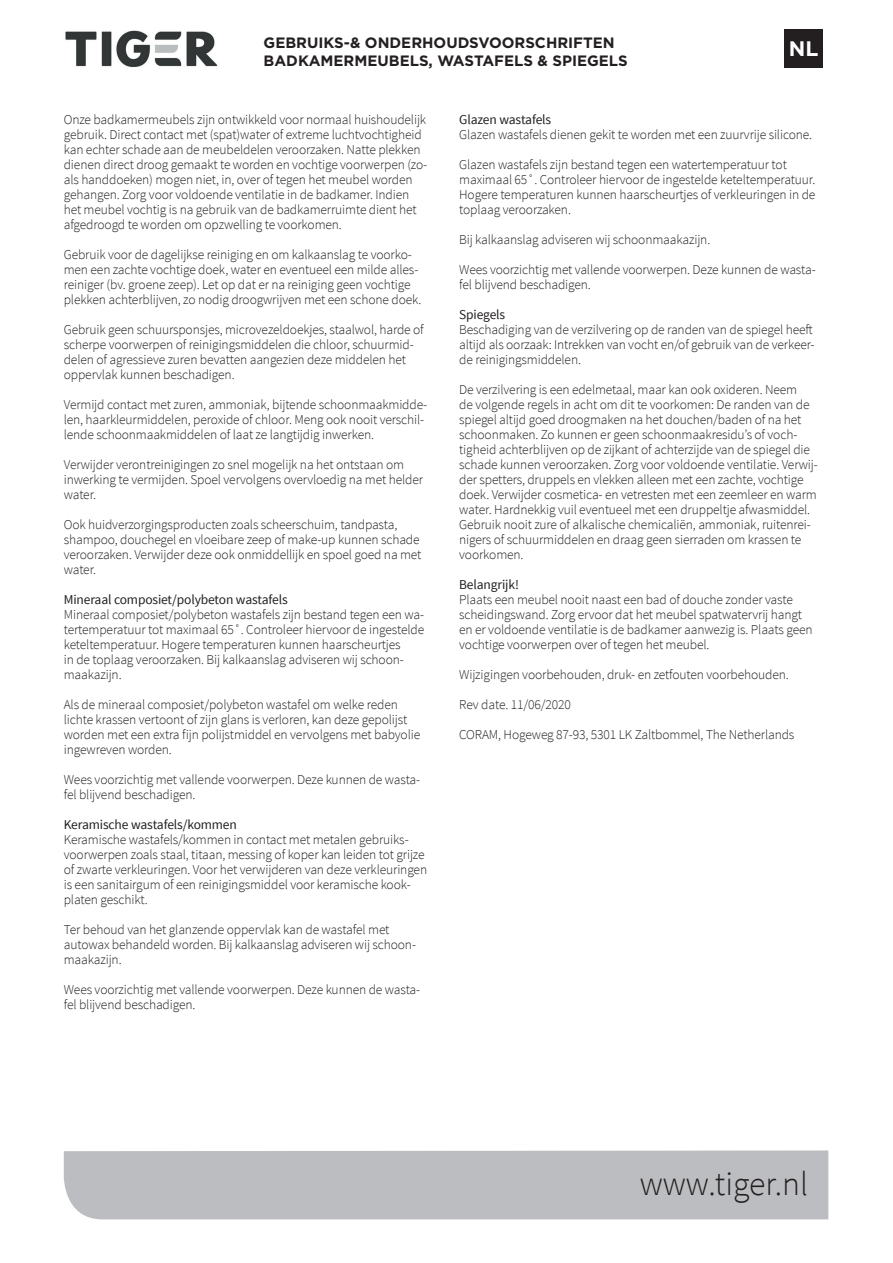
<style>
.page{position:relative;width:893px;height:1263px;background:#fff}
.page>*{position:absolute;margin:0;border:0;box-sizing:border-box;transform-origin:0 0}
.t1{font:300 33.75px "Source Sans Pro";color:#231f20}
.t2{font:700 21px "Gotham";color:#fff}
.t3{font:700 15px/18px "Gotham";color:#231f20}
.t4{font:300 13.5px/15px "Source Sans Pro";letter-spacing:-.01em;color:#231f20}
.t5{font:13.5px "Source Sans Pro";letter-spacing:-.01em;color:#231f20}
</style>
<div class="page">
<div style="left:64px;top:1150px;width:764px;height:69px;background:#bcbdc0"></div>
<div style="left:784px;top:29px;width:39px;height:39px;background:#231f20"></div>
<img style="left:65px;top:30px;width:153px;height:37px">
<p class="t3" style="left:264px;top:34px;width:366px">GEBRUIKS-&amp; ONDERHOUDSVOORSCHRIFTEN<br>BADKAMERMEUBELS, WASTAFELS &amp; SPIEGELS</p>
<h2 class="t2" style="left:789px;top:34px;width:31px">NL</h2>
<p class="t4" style="left:64px;top:112px;width:365px">Onze badkamermeubels zijn ontwikkeld voor normaal huishoudelijk gebruik. Direct contact met (spat)water of extreme luchtvochtigheid kan echter schade aan de meubeldelen veroorzaken. Natte plekken dienen direct droog gemaakt te worden en vochtige voorwerpen (zo&shy;als handdoeken) mogen niet, in, over of tegen het meubel worden gehangen. Zorg voor voldoende ventilatie in de badkamer. Indien het meubel vochtig is na gebruik van de badkamerruimte dient het afgedroogd te worden om opzwelling te voorkomen.</p>
<p class="t4" style="left:64px;top:247px;width:359px">Gebruik voor de dagelijkse reiniging en om kalkaanslag te voorko&shy;men een zachte vochtige doek, water en eventueel een milde alles&shy;reiniger (bv. groene zeep). Let op dat er na reiniging geen vochtige plekken achterblijven, zo nodig droogwrijven met een schone doek.</p>
<p class="t4" style="left:64px;top:322px;width:362px">Gebruik geen schuursponsjes, microvezeldoekjes, staalwol, harde of scherpe voorwerpen of reinigingsmiddelen die chloor, schuurmid&shy;delen of agressieve zuren bevatten aangezien deze middelen het oppervlak kunnen beschadigen.</p>
<p class="t4" style="left:64px;top:397px;width:365px">Vermijd contact met zuren, ammoniak, bijtende schoonmaakmidde&shy;len, haarkleurmiddelen, peroxide of chloor. Meng ook nooit verschil&shy;lende schoonmaakmiddelen of laat ze langtijdig inwerken.</p>
<p class="t4" style="left:64px;top:457px;width:361px">Verwijder verontreinigingen zo snel mogelijk na het ontstaan om inwerking te vermijden. Spoel vervolgens overvloedig na met helder water.</p>
<p class="t4" style="left:64px;top:517px;width:359px">Ook huidverzorgingsproducten zoals scheerschuim, tandpasta, shampoo, douchegel en vloeibare zeep of make-up kunnen schade veroorzaken. Verwijder deze ook onmiddellijk en spoel goed na met water.</p>
<p class="t5" style="left:64px;top:591px;width:226px">Mineraal composiet/polybeton wastafels</p>
<p class="t4" style="left:64px;top:607px;width:362px">Mineraal composiet/polybeton wastafels zijn bestand tegen een wa&shy;tertemperatuur tot maximaal 65˚. Controleer hiervoor de ingestelde keteltemperatuur. Hogere temperaturen kunnen haarscheurtjes<br>in de toplaag veroorzaken. Bij kalkaanslag adviseren wij schoon&shy;maakazijn.</p>
<p class="t4" style="left:64px;top:697px;width:358px">Als de mineraal composiet/polybeton wastafel om welke reden lichte krassen vertoont of zijn glans is verloren, kan deze gepolijst worden met een extra fijn polijstmiddel en vervolgens met babyolie ingewreven worden.</p>
<p class="t4" style="left:64px;top:772px;width:358px">Wees voorzichtig met vallende voorwerpen. Deze kunnen de wasta&shy;fel blijvend beschadigen.</p>
<p class="t5" style="left:64px;top:816px;width:175px">Keramische wastafels/kommen</p>
<p class="t4" style="left:64px;top:832px;width:365px">Keramische wastafels/kommen in contact met metalen gebruiks&shy;voorwerpen zoals staal, titaan, messing of koper kan leiden tot grijze of zwarte verkleuringen. Voor het verwijderen van deze verkleuringen is een sanitairgum of een reinigingsmiddel voor keramische kook&shy;platen geschikt.</p>
<p class="t4" style="left:64px;top:922px;width:354px">Ter behoud van het glanzende oppervlak kan de wastafel met autowax behandeld worden. Bij kalkaanslag adviseren wij schoon&shy;maakazijn.</p>
<p class="t4" style="left:64px;top:982px;width:358px">Wees voorzichtig met vallende voorwerpen. Deze kunnen de wasta&shy;fel blijvend beschadigen.</p>
<p class="t5" style="left:459px;top:111px;width:93px">Glazen wastafels</p>
<p class="t4" style="left:459px;top:127px;width:354px">Glazen wastafels dienen gekit te worden met een zuurvrije silicone.</p>
<p class="t4" style="left:459px;top:157px;width:358px">Glazen wastafels zijn bestand tegen een watertemperatuur tot maximaal 65˚. Controleer hiervoor de ingestelde keteltemperatuur.<br>Hogere temperaturen kunnen haarscheurtjes of verkleuringen in de toplaag veroorzaken.</p>
<p class="t4" style="left:459px;top:232px;width:253px">Bij kalkaanslag adviseren wij schoonmaakazijn.</p>
<p class="t4" style="left:459px;top:262px;width:358px">Wees voorzichtig met vallende voorwerpen. Deze kunnen de wasta&shy;fel blijvend beschadigen.</p>
<p class="t5" style="left:459px;top:306px;width:47px">Spiegels</p>
<p class="t4" style="left:459px;top:322px;width:357px">Beschadiging van de verzilvering op de randen van de spiegel heeft altijd als oorzaak: Intrekken van vocht en/of gebruik van de verkeer&shy;de reinigingsmiddelen.</p>
<p class="t4" style="left:459px;top:382px;width:360px">De verzilvering is een edelmetaal, maar kan ook oxideren. Neem<br>de volgende regels in acht om dit te voorkomen: De randen van de spiegel altijd goed droogmaken na het douchen/baden of na het schoonmaken. Zo kunnen er geen schoonmaakresidu’s of voch&shy;tigheid achterblijven op de zijkant of achterzijde van de spiegel die schade kunnen veroorzaken. Zorg voor voldoende ventilatie. Verwij&shy;der spetters, druppels en vlekken alleen met een zachte, vochtige doek. Verwijder cosmetica- en vetresten met een zeemleer en warm water. Hardnekkig vuil eventueel met een druppeltje afwasmiddel.<br>Gebruik nooit zure of alkalische chemicaliën, ammoniak, ruitenrei&shy;nigers of schuurmiddelen en draag geen sierraden om krassen te voorkomen.</p>
<p class="t5" style="left:459px;top:576px;width:61px">Belangrijk!</p>
<p class="t4" style="left:459px;top:592px;width:355px">Plaats een meubel nooit naast een bad of douche zonder vaste scheidingswand. Zorg ervoor dat het meubel spatwatervrij hangt en er voldoende ventilatie is de badkamer aanwezig is. Plaats geen vochtige voorwerpen over of tegen het meubel.</p>
<p class="t4" style="left:459px;top:667px;width:331px">Wijzigingen voorbehouden, druk- en zetfouten voorbehouden.</p>
<p class="t4" style="left:459px;top:697px;width:113px">Rev date. 11/06/2020</p>
<p class="t4" style="left:459px;top:727px;width:337px">CORAM, Hogeweg 87-93, 5301 LK Zaltbommel, The Netherlands</p>
<h1 class="t1" style="left:640px;top:1163px;width:170px">www.tiger.nl</h1>
</div>
